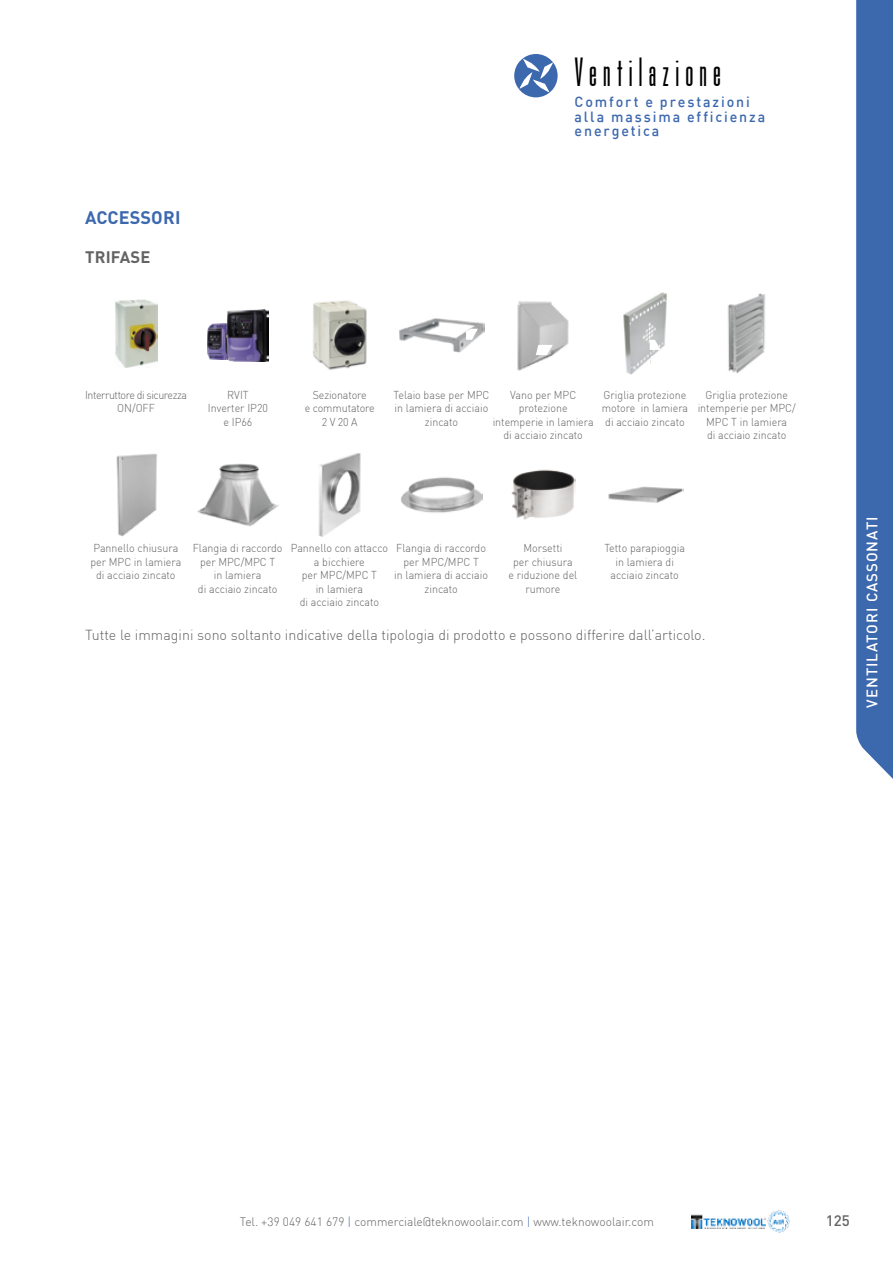
<style>
.page{position:relative;width:893px;height:1263px;background:#fff}
.page>*{position:absolute;margin:0;border:0;box-sizing:border-box;transform-origin:0 0}
.t1{font:42.75px "Bee Three";letter-spacing:.145em;color:#000}
.t2{font:700 18px "DIN Pro";letter-spacing:.01em;color:#3c68ae}
.t3{font:700 16.5px "DIN Pro";letter-spacing:.01em;color:#636363}
.t4{font:500 15px "DIN";letter-spacing:.065em;color:#fff}
.t5{font:500 15px "DIN Pro";color:#636363}
.t6{font:500 14.55px/14.5px "DIN";letter-spacing:.13em;color:#3c68ae}
.t7{font:300 14.25px "DIN";color:#636363}
.t8{font:300 12px "DIN";color:#636363}
.t9{font:300 11.25px/13.5px "DIN";color:#636363;text-align:center;scale:.95 1}
.t10{font:300 11.25px/13.5px "DIN";letter-spacing:-.04em;color:#636363;text-align:center;scale:.95 1}
.s1{color:#3c68ae}
</style>
<div class="page">
<div style="left:514px;top:54px;width:44px;height:43px;background:#3c68ae;border-radius:50%"></div>
<svg style="left:519px;top:59px;width:34px;height:33px"></svg>
<div style="left:856px;top:0;width:37px;height:779px;background:#3c68ae"></div>
<svg style="left:691px;top:1211px;width:99px;height:22px"></svg>
<img style="left:691px;top:1230px;width:91px;height:3px">
<svg style="left:209px;top:309px;width:60px;height:53px"></svg>
<img style="left:115px;top:299px;width:43px;height:68px">
<img style="left:207px;top:324px;width:20px;height:35px">
<img style="left:227px;top:310px;width:42px;height:51px">
<img style="left:313px;top:300px;width:54px;height:70px">
<img style="left:399px;top:318px;width:86px;height:35px">
<img style="left:517px;top:301px;width:52px;height:70px">
<img style="left:623px;top:292px;width:44px;height:83px">
<img style="left:727px;top:293px;width:39px;height:81px">
<img style="left:116px;top:453px;width:41px;height:83px">
<img style="left:197px;top:463px;width:82px;height:64px">
<img style="left:318px;top:453px;width:43px;height:84px">
<img style="left:401px;top:477px;width:81px;height:36px">
<img style="left:511px;top:469px;width:64px;height:51px">
<img style="left:608px;top:486px;width:75px;height:17px">
<svg style="left:536px;top:345px;width:17px;height:10px"></svg>
<svg style="left:650px;top:340px;width:11px;height:10px"></svg>
<svg style="left:466px;top:329px;width:13px;height:24px"></svg>
<svg style="left:537px;top:361px;width:17px;height:10px"></svg>
<svg style="left:651px;top:356px;width:11px;height:10px"></svg>
<h2 class="t2" style="left:85px;top:205px;width:97px">ACCESSORI</h2>
<h3 class="t3" style="left:85px;top:246px;width:67px">TRIFASE</h3>
<h1 class="t1" style="left:575px;top:52px;width:148px">Ventilazione</h1>
<p class="t6" style="left:575px;top:96px;width:192px">Comfort e prestazioni alla massima efficienza energetica</p>
<p class="t10" style="left:85px;top:389px;width:109px">Interruttore di sicurezza<br>ON/OFF</p>
<p class="t9" style="left:208px;top:389px;width:65px">RVIT<br>Inverter IP20 e IP66</p>
<p class="t9" style="left:305px;top:389px;width:75px">Sezionatore<br>e commutatore<br>2 V 20 A</p>
<p class="t9" style="left:393px;top:389px;width:102px">Telaio base per MPC in lamiera di acciaio zincato</p>
<p class="t9" style="left:493px;top:389px;width:108px">Vano per MPC protezione intemperie in lamiera di acciaio zincato</p>
<p class="t9" style="left:602px;top:389px;width:93px">Griglia protezione motore in lamiera di acciaio zincato</p>
<p class="t9" style="left:698px;top:389px;width:105px">Griglia protezione intemperie per MPC/<br>MPC T in lamiera<br>di acciaio zincato</p>
<p class="t9" style="left:90px;top:543px;width:97px">Pannello chiusura per MPC in lamiera di acciaio zincato</p>
<p class="t9" style="left:193px;top:543px;width:96px">Flangia di raccordo per MPC/MPC T<br>in lamiera<br>di acciaio zincato</p>
<p class="t9" style="left:291px;top:543px;width:104px">Pannello con attacco a bicchiere<br>per MPC/MPC T<br>in lamiera<br>di acciaio zincato</p>
<p class="t9" style="left:394px;top:543px;width:100px">Flangia di raccordo per MPC/MPC T<br>in lamiera di acciaio zincato</p>
<p class="t9" style="left:508px;top:543px;width:74px">Morsetti<br>per chiusura<br>e riduzione del rumore</p>
<p class="t9" style="left:604px;top:543px;width:86px">Tetto parapioggia in lamiera di acciaio zincato</p>
<p class="t7" style="left:85px;top:629px;width:622px">Tutte le immagini sono soltanto indicative della tipologia di prodotto e possono differire dall’articolo.</p>
<h3 class="t4" style="left:866px;top:707px;width:192px;rotate:-90deg">VENTILATORI CASSONATI</h3>
<p class="t8" style="left:240px;top:1214px;width:416px">Tel. +39 049 641 679 <span class="s1">|</span> commerciale@teknowoolair.com <span class="s1">|</span> www.teknowoolair.com</p>
<h3 class="t5" style="left:826px;top:1210px;width:25px">125</h3>
</div>
